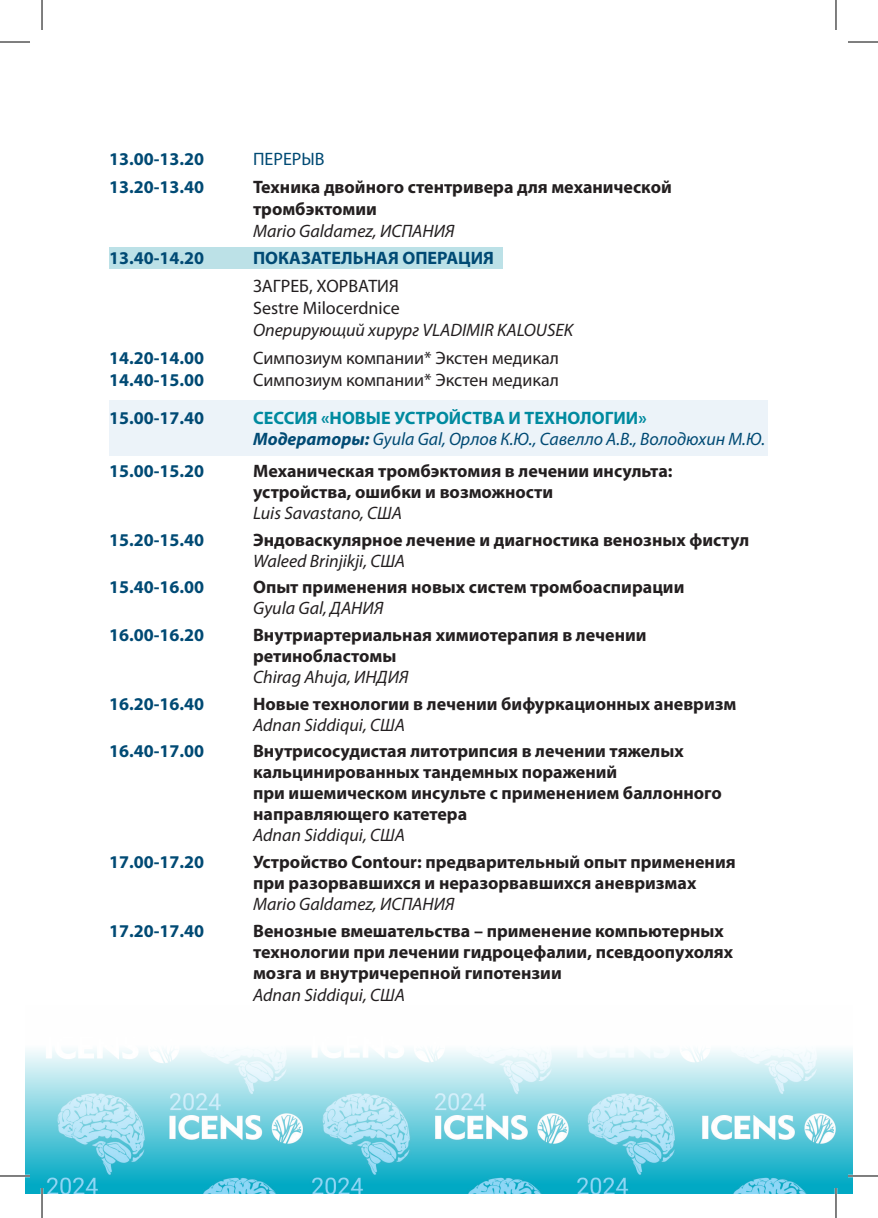
<style>
.page{position:relative;width:878px;height:1218px;background:#fff}
.page>*{position:absolute;margin:0;border:0;box-sizing:border-box;transform-origin:0 0}
.t1{font:700 18px/21px "Myriad Pro";color:#231f20}
.t2{font:700 18px "Myriad Pro";color:#004a74}
.t3{font:18px/22px "Myriad Pro";color:#231f20}
.t4{font:italic 18px/21px "Myriad Pro";color:#004a74}
.t5{font:18px "Myriad Pro";color:#004a74}
.s1{font-weight:400;font-style:italic}
.s2{font-style:italic}
.s3{font-weight:700;font-style:normal;color:#008a9f}
.s4{font-weight:700}
</style>
<div class="page">
<div style="left:109px;top:248px;width:393px;height:21px;background:#bce1e7"></div>
<div style="left:109px;top:400px;width:658px;height:55px;background:#ecf3f9"></div>
<img style="left:25px;top:1050px;width:828px;height:143px">
<hr style="left:0;top:1175px;width:30px;height:2px;background:#fff">
<hr style="left:848px;top:1175px;width:30px;height:2px;background:#fff">
<hr style="left:41px;top:1188px;width:2px;height:30px;background:#fff">
<hr style="left:834px;top:1188px;width:3px;height:30px;background:#fff">
<hr style="left:0;top:42px;width:30px;height:1px;background:#000">
<hr style="left:848px;top:42px;width:30px;height:1px;background:#000">
<hr style="left:0;top:1176px;width:30px;height:1px;background:#000">
<hr style="left:848px;top:1176px;width:30px;height:1px;background:#000">
<hr style="left:42px;top:0;width:1px;height:30px;background:#000">
<hr style="left:42px;top:1188px;width:1px;height:30px;background:#000">
<hr style="left:835px;top:0;width:1px;height:30px;background:#000">
<hr style="left:835px;top:1188px;width:1px;height:30px;background:#000">
<p class="t2" style="left:109px;top:147px;width:97px">13.00-13.20</p>
<p class="t5" style="left:253px;top:148px;width:73px">ПЕРЕРЫВ</p>
<p class="t2" style="left:109px;top:175px;width:97px">13.20-13.40</p>
<p class="t1" style="left:253px;top:175px;width:420px;line-height:22px">Техника двойного стентривера для механической тромбэктомии<br><span class="s1">Mario Galdamez, ИСПАНИЯ</span></p>
<p class="t2" style="left:109px;top:246px;width:97px">13.40-14.20</p>
<p class="t2" style="left:253px;top:246px;width:242px">ПОКАЗАТЕЛЬНАЯ ОПЕРАЦИЯ</p>
<p class="t3" style="left:253px;top:275px;width:321px">ЗАГРЕБ, ХОРВАТИЯ<br>Sestre Milocerdnice<br><span class="s2">Оперирующий хирург VLADIMIR KALOUSEK</span></p>
<p class="t2" style="left:109px;top:346px;width:97px">14.20-14.00</p>
<p class="t3" style="left:253px;top:346px;width:307px">Симпозиум компании* Экстен медикал</p>
<p class="t2" style="left:109px;top:368px;width:97px">14.40-15.00</p>
<p class="t3" style="left:253px;top:368px;width:307px">Симпозиум компании* Экстен медикал</p>
<p class="t2" style="left:109px;top:406px;width:97px">15.00-17.40</p>
<p class="t4" style="left:253px;top:407px;width:513px"><span class="s3">СЕССИЯ «НОВЫЕ УСТРОЙСТВА И ТЕХНОЛОГИИ»<br></span><span class="s4">Модераторы:</span> Gyula Gal, Орлов К.Ю., Савелло А.В., Володюхин М.Ю.</p>
<p class="t2" style="left:109px;top:459px;width:97px">15.00-15.20</p>
<p class="t1" style="left:253px;top:460px;width:421px">Механическая тромбэктомия в лечении инсульта: устройства, ошибки и возможности<br><span class="s1">Luis Savastano, США</span></p>
<p class="t2" style="left:109px;top:528px;width:97px">15.20-15.40</p>
<p class="t1" style="left:253px;top:528px;width:497px">Эндоваскулярное лечение и диагностика венозных фистул<br><span class="s1">Waleed Brinjikji, США</span></p>
<p class="t2" style="left:109px;top:575px;width:97px">15.40-16.00</p>
<p class="t1" style="left:253px;top:576px;width:433px">Опыт применения новых систем тромбоаспирации<br><span class="s1">Gyula Gal, ДАНИЯ</span></p>
<p class="t2" style="left:109px;top:623px;width:97px">16.00-16.20</p>
<p class="t1" style="left:253px;top:624px;width:395px">Внутриартериальная химиотерапия в лечении ретинобластомы<br><span class="s1">Chirag Ahuja, ИНДИЯ</span></p>
<p class="t2" style="left:109px;top:692px;width:97px">16.20-16.40</p>
<p class="t1" style="left:253px;top:692px;width:485px">Новые технологии в лечении бифуркационных аневризм<br><span class="s1">Adnan Siddiqui, США</span></p>
<p class="t2" style="left:109px;top:739px;width:97px">16.40-17.00</p>
<p class="t1" style="left:253px;top:740px;width:470px">Внутрисосудистая литотрипсия в лечении тяжелых кальцинированных тандемных поражений<br>при ишемическом инсульте с применением баллонного направляющего катетера<br><span class="s1">Adnan Siddiqui, США</span></p>
<p class="t2" style="left:109px;top:850px;width:97px">17.00-17.20</p>
<p class="t1" style="left:253px;top:851px;width:484px">Устройство Contour: предварительный опыт применения при разорвавшихся и неразорвавшихся аневризмах<br><span class="s1">Mario Galdamez, ИСПАНИЯ</span></p>
<p class="t2" style="left:109px;top:919px;width:97px">17.20-17.40</p>
<p class="t1" style="left:253px;top:919px;width:482px">Венозные вмешательства – применение компьютерных технологии при лечении гидроцефалии, псевдоопухолях мозга и внутричерепной гипотензии<br><span class="s1">Adnan Siddiqui, США</span></p>
</div>
